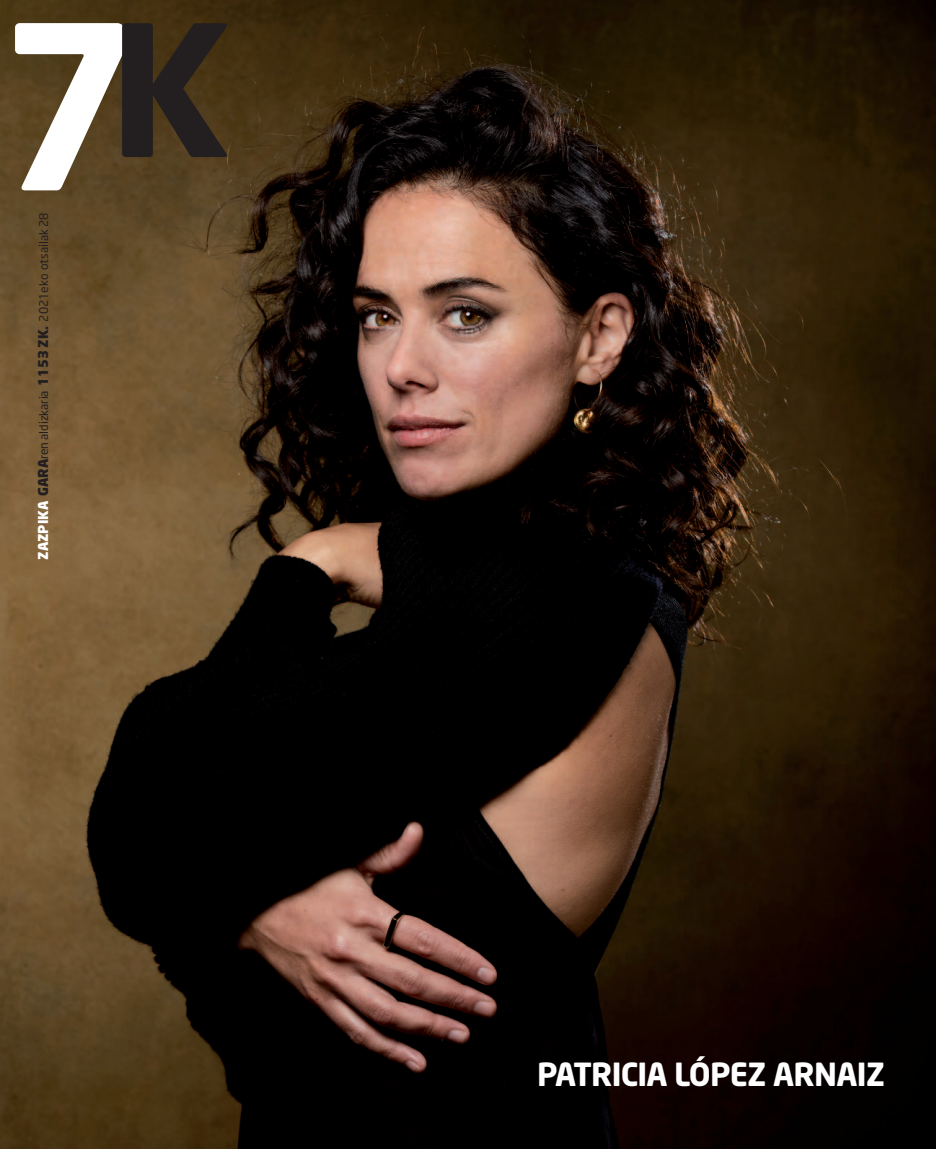
<style>
.page{position:relative;width:936px;height:1149px;background:#fff}
.page>*{position:absolute;margin:0;border:0;box-sizing:border-box;transform-origin:0 0}
.t1{font:700 225px "Neo Sans";color:#fff}
.t2{font:700 31.5px "Neo Sans";letter-spacing:-.025em;color:#fff}
.t3{font:12px "Neo Sans";color:#231f20}
.s1{font-size:180px;color:#231f20}
.s2{font-weight:900;font-size:13.5px;color:#fff}
.s3{font-weight:900;font-size:13.5px}
</style>
<div class="page">
<img style="left:0;top:0;width:935px;height:1148px">
<h1 class="t1" style="left:-3px;top:18px;width:236px">7<span class="s1">K</span></h1>
<p class="t3" style="left:39px;top:560px;width:349px;rotate:-90deg"><span class="s2">ZAZPIKA</span> <span class="s3">GARA</span>ren aldizkaria <span class="s3">1153 ZK.</span> 2021eko otsailak 28</p>
<h2 class="t2" style="left:537px;top:1061px;width:349px">PATRICIA LÓPEZ ARNAIZ</h2>
</div>
